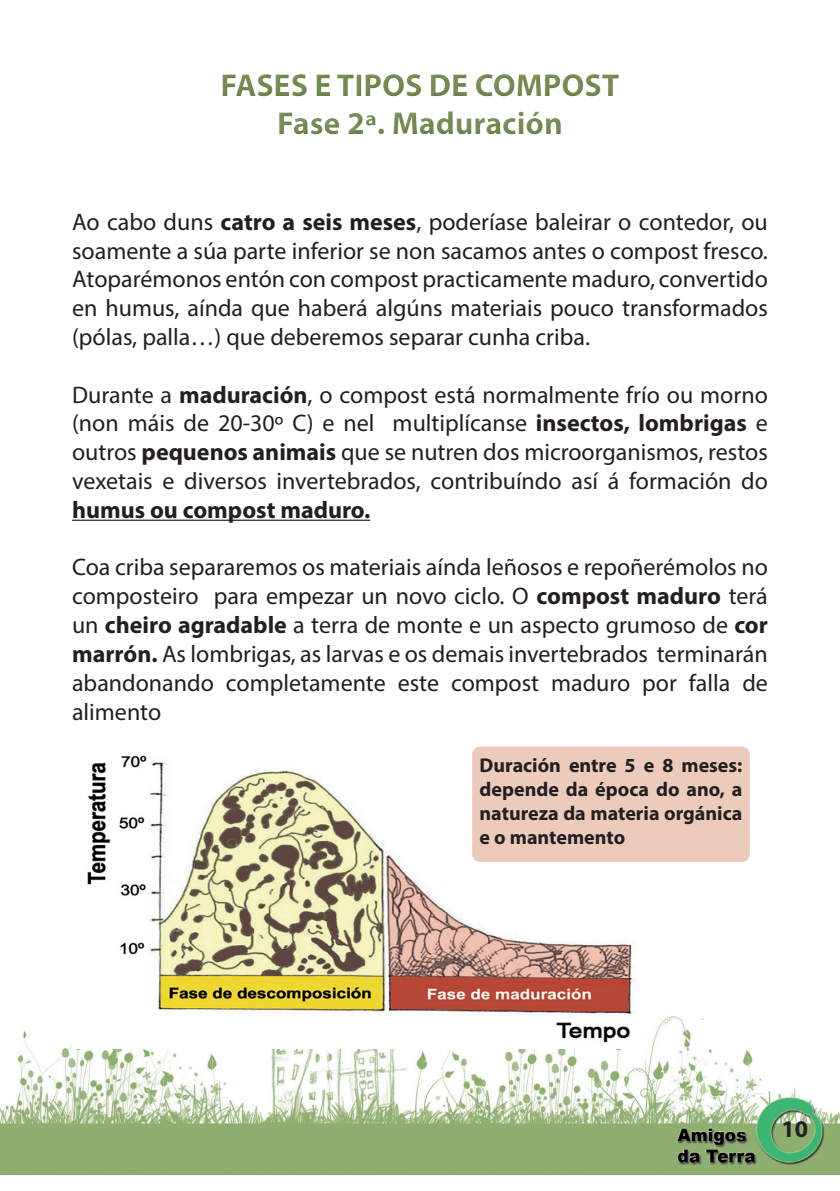
<style>
.page{position:relative;width:840px;height:1191px;background:#fff}
.page>*{position:absolute;margin:0;border:0;box-sizing:border-box;transform-origin:0 0}
.t1{font:700 32px/38.4px "Myriad Pro";color:#768b52;text-align:center}
.t2{font:24px/28.8px "Myriad Pro";color:#231f20;text-align:justify}
.t3{font:700 24px "Myriad Pro";color:#231f20}
.t4{font:700 20px/24px "Myriad Pro";color:#231f20;text-align:justify}
.s1{font-weight:700}
</style>
<div class="page">
<img style="left:0;top:1016px;width:839px;height:158px">
<img style="left:72px;top:755px;width:571px;height:293px">
<div style="left:476px;top:750px;width:269px;height:108px;background:#eccbbc;border-radius:4px"></div>
<div style="left:472px;top:746px;width:277px;height:116px;border:8px solid #bd4b16;border-radius:4px"></div>
<hr style="left:72px;top:519px;width:298px;height:2px;background:#231f20">
<h1 class="t1" style="left:220px;top:65px;width:400px">FASES E TIPOS DE COMPOST<br>Fase 2ª. Maduración</h1>
<p class="t2" style="left:72px;top:207px;width:697px">Ao cabo duns <span class="s1">catro a seis meses</span>, poderíase baleirar o contedor, ou soamente a súa parte inferior se non sacamos antes o compost fresco.<br>Atoparémonos entón con compost practicamente maduro, convertido en humus, aínda que haberá algúns materiais pouco transformados (pólas, palla…) que deberemos separar cunha criba.</p>
<p class="t2" style="left:72px;top:380px;width:697px">Durante a <span class="s1">maduración</span>, o compost está normalmente frío ou morno (non máis de 20-30º C) e nel multiplícanse <span class="s1">insectos, lombrigas</span> e outros <span class="s1">pequenos animais</span> que se nutren dos microorganismos, restos vexetais e diversos invertebrados, contribuíndo así á formación do</p>
<p class="t3" style="left:72px;top:494px;width:299px">humus ou compost maduro.</p>
<p class="t2" style="left:72px;top:552px;width:697px">Coa criba separaremos os materiais aínda leñosos e repoñerémolos no composteiro para empezar un novo ciclo. O <span class="s1">compost maduro</span> terá un <span class="s1">cheiro agradable</span> a terra de monte e un aspecto grumoso de <span class="s1">cor marrón.</span> As lombrigas, as larvas e os demais invertebrados terminarán abandonando completamente este compost maduro por falla de alimento</p>
<p class="t4" style="left:479px;top:752px;width:264px">Duración entre 5 e 8 meses: depende da época do ano, a natureza da materia orgánica e o mantemento</p>
<p class="t3" style="left:780px;top:1113px;width:28px">10</p>
</div>
